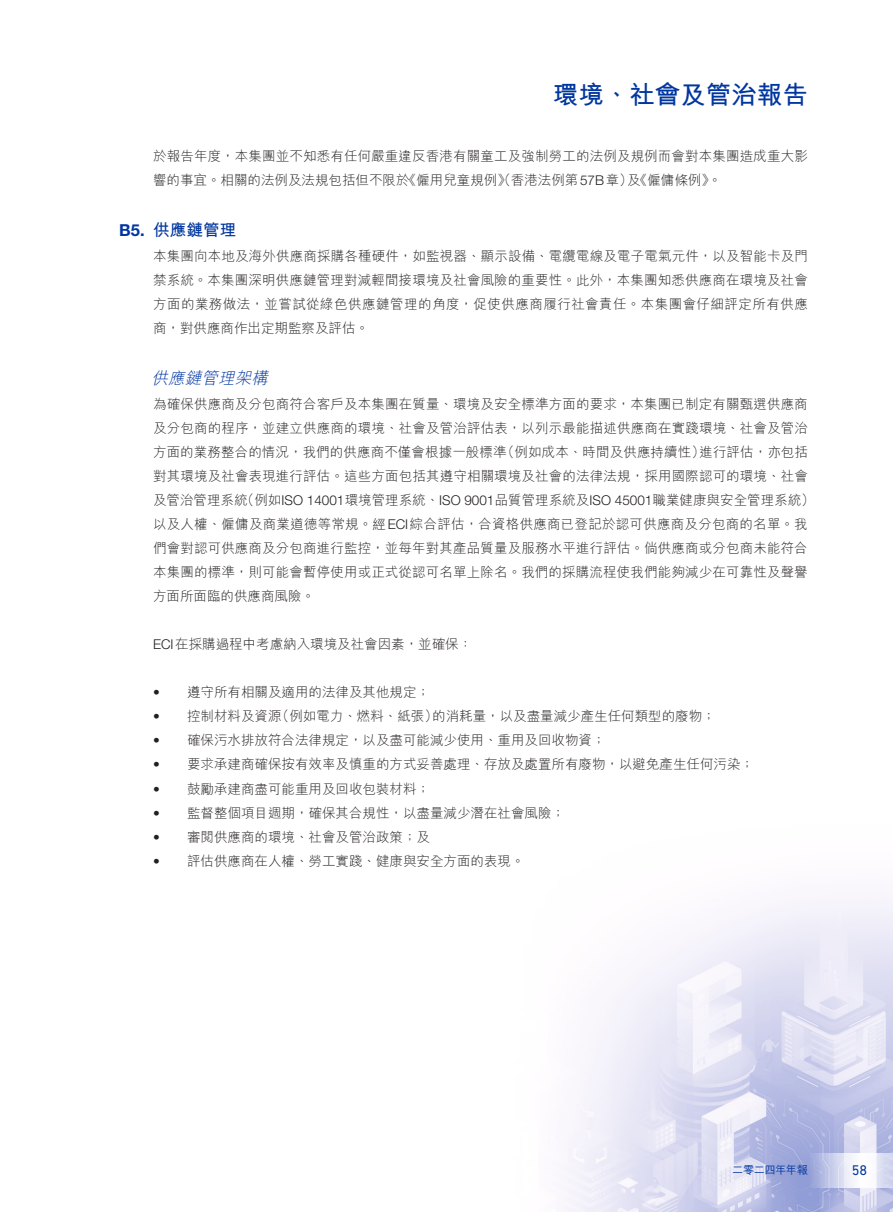
<style>
.page{position:relative;width:893px;height:1212px;background:#fff}
.page>*{position:absolute;margin:0;border:0;box-sizing:border-box;transform-origin:0 0}
.t1{font:700 25.5px "M Hei HK";color:#0036a0}
._03_Heading_3{font:italic 300 16.5px "M Hei HK";color:#0036a0}
._02_Heading_2{font:700 16.5px "M Hei HK";letter-spacing:.01em;color:#0036a0}
._02_Heading_2-2{font:700 16.5px "Helvetica Neue LT Pro";color:#0036a0}
.t2{font:14.25px "DIN Next LT Pro";color:#0036a0}
._00_Body_text{font:300 13.5px/24px "M Hei HK";letter-spacing:.01em;color:#231f20}
._00_Body_text-2{font:300 13.5px "Helvetica Neue LT Pro";color:#231f20}
.t3{font:500 11.25px "M Hei HK";letter-spacing:-.045em;color:#0036a0}
.s1{font-family:"Helvetica Neue LT Pro"}
</style>
<div class="page">
<img style="left:566px;top:900px;width:327px;height:312px">
<svg style="left:809px;top:1153px;width:84px;height:34px"></svg>
<h1 class="t1" style="left:553px;top:76px;width:256px">環境、社會及管治報告</h1>
<p class="_02_Heading_2-2" style="left:119px;top:219px;width:27px">B5.</p>
<p class="_00_Body_text" style="left:403px;top:144px;width:407px;text-indent:-250px">於報告年度，本集團並不知悉有任何嚴重違反香港有關童工及強制勞工的法例及規例而會對本集團造成重大影《僱用兒童規例》（香港法例第<span class="s1">57B</span>章 《及） 僱傭條例。《</p>
<p class="_00_Body_text" style="left:153px;top:168px;width:258px">響的事宜。相關的法例及法規包括但不限於</p>
<p class="_02_Heading_2" style="left:153px;top:218px;width:85px">供應鏈管理</p>
<p class="_00_Body_text" style="left:153px;top:244px;width:656px;text-align:justify">本集團向本地及海外供應商採購各種硬件，如監視器、顯示設備、電纜電線及電子電氣元件，以及智能卡及門禁系統。本集團深明供應鏈管理對減輕間接環境及社會風險的重要性。此外，本集團知悉供應商在環境及社會方面的業務做法，並嘗試從綠色供應鏈管理的角度，促使供應商履行社會責任。本集團會仔細評定所有供應商，對供應商作出定期監察及評估。</p>
<p class="_03_Heading_3" style="left:152px;top:366px;width:123px">供應鏈管理架構</p>
<p class="_00_Body_text" style="left:153px;top:392px;width:656px;text-align:right">為確保供應商及分包商符合客戶及本集團在質量、環境及安全標準方面的要求，本集團已制定有關甄選供應商及分包商的程序，並建立供應商的環境、社會及管治評估表，以列示最能描述供應商在實踐環境、社會及管治進行評估，亦包括</p>
<p class="_00_Body_text" style="left:501px;top:440px;width:205px">（例如成本、時間及供應持續性）</p>
<p class="_00_Body_text" style="left:153px;top:440px;width:355px">方面的業務整合的情況，我們的供應商不僅會根據一般標準</p>
<p class="_00_Body_text" style="left:153px;top:464px;width:656px">對其環境及社會表現進行評估。這些方面包括其遵守相關環境及社會的法律法規，採用國際認可的環境、社會</p>
<p class="_00_Body_text" style="left:241px;top:488px;width:575px">（例如<span class="s1">ISO 14001</span>環境管理系統、<span class="s1">ISO 9001</span>品質管理系統及<span class="s1">ISO 45001</span>職業健康與安全管理系統(</p>
<p class="_00_Body_text" style="left:153px;top:488px;width:656px">及管治管理系統<br>以及人權、僱傭及商業道德等常規。經<span class="s1">ECI</span>綜合評估，合資格供應商已登記於認可供應商及分包商的名單。我們會對認可供應商及分包商進行監控，並每年對其產品質量及服務水平進行評估。倘供應商或分包商未能符合本集團的標準，則可能會暫停使用或正式從認可名單上除名。我們的採購流程使我們能夠減少在可靠性及聲譽方面所面臨的供應商風險。</p>
<p class="_00_Body_text" style="left:153px;top:632px;width:321px"><span class="s1">ECI</span>在採購過程中考慮納入環境及社會因素，並確保：</p>
<p class="_00_Body_text" style="left:187px;top:680px;width:244px">遵守所有相關及適用的法律及其他規定;</p>
<p class="_00_Body_text-2" style="left:153px;top:684px;width:8px">•</p>
<p class="_00_Body_text-2" style="left:153px;top:708px;width:8px">•</p>
<p class="_00_Body_text" style="left:276px;top:704px;width:163px">（例如電力、燃料、紙張）</p>
<p class="_00_Body_text" style="left:187px;top:704px;width:96px">控制材料及資源</p>
<p class="_00_Body_text" style="left:432px;top:704px;width:285px">的消耗量，以及盡量減少產生任何類型的廢物;</p>
<p class="_00_Body_text-2" style="left:153px;top:732px;width:8px">•</p>
<p class="_00_Body_text" style="left:187px;top:728px;width:420px">確保污水排放符合法律規定，以及盡可能減少使用、重用及回收物資;</p>
<p class="_00_Body_text-2" style="left:153px;top:756px;width:8px">•</p>
<p class="_00_Body_text" style="left:187px;top:752px;width:568px">要求承建商確保按有效率及慎重的方式妥善處理、存放及處置所有廢物，以避免產生任何污染;</p>
<p class="_00_Body_text-2" style="left:153px;top:780px;width:8px">•</p>
<p class="_00_Body_text" style="left:187px;top:776px;width:244px">鼓勵承建商盡可能重用及回收包裝材料;</p>
<p class="_00_Body_text-2" style="left:153px;top:804px;width:8px">•</p>
<p class="_00_Body_text" style="left:187px;top:800px;width:379px">監督整個項目週期，確保其合規性，以盡量減少潛在社會風險;</p>
<p class="_00_Body_text-2" style="left:153px;top:828px;width:8px">•</p>
<p class="_00_Body_text" style="left:187px;top:824px;width:244px">審閱供應商的環境、社會及管治政策；及</p>
<p class="_00_Body_text-2" style="left:153px;top:852px;width:8px">•</p>
<p class="_00_Body_text" style="left:187px;top:848px;width:339px">評估供應商在人權、勞工實踐、健康與安全方面的表現。</p>
<p class="t3" style="left:732px;top:1162px;width:77px">二零二四年年報</p>
<p class="t2" style="left:852px;top:1162px;width:17px">58</p>
</div>
